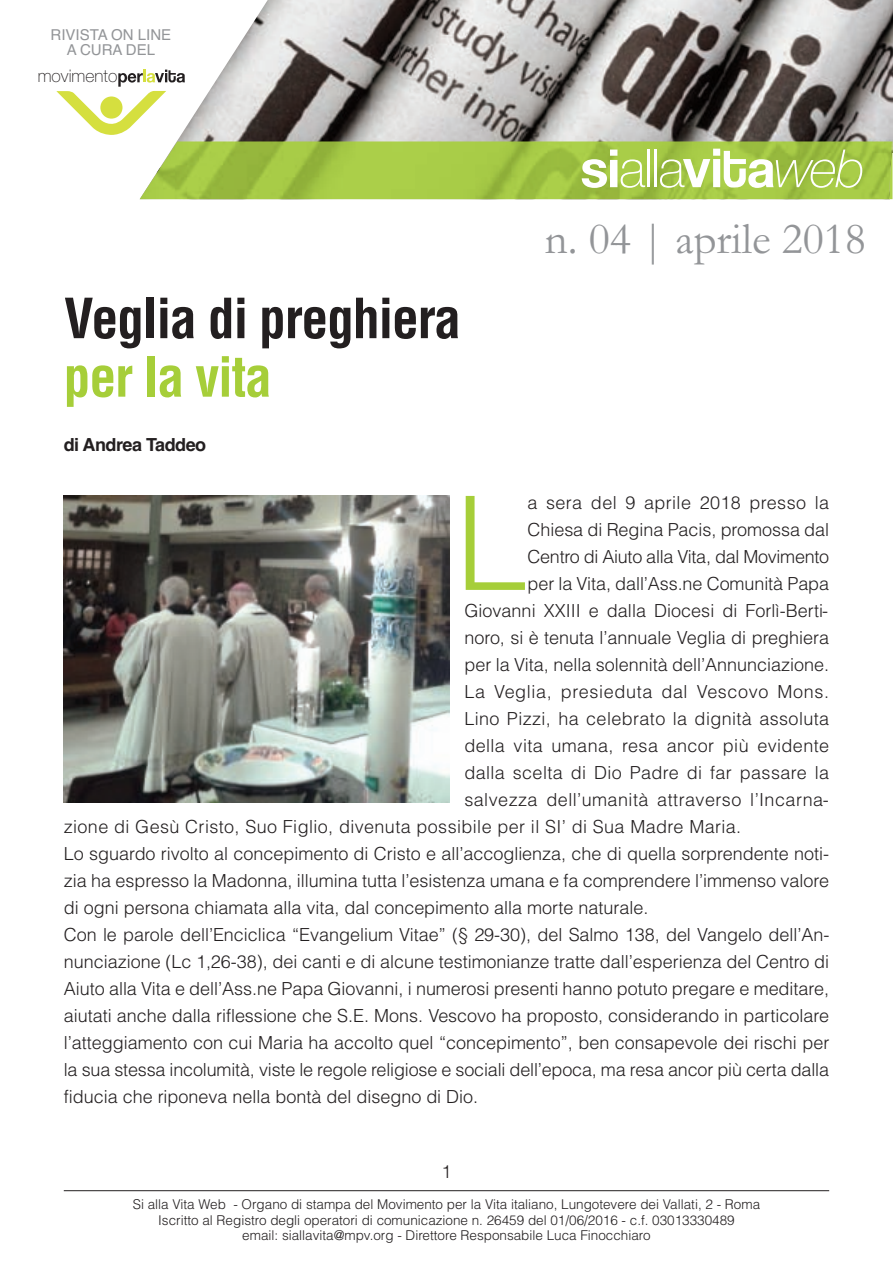
<style>
.page{position:relative;width:893px;height:1263px;background:#fff}
.page>*{position:absolute;margin:0;border:0;box-sizing:border-box;transform-origin:0 0}
.t1{font:300 130.5px "Helvetica";color:#a6ce39}
.t2{font:700 condensed 54px/58.5px "Helvetica";letter-spacing:-.025em;color:#231f20}
.t3{font:100 52.65px "Helvetica Neue";color:#fff}
.t4{font:italic 100 52.65px "Helvetica Neue";color:#fff}
.t5{font:44.85px "Garamond";color:#939598}
.t6{font:300 18px "Helvetica";color:#231f20}
.t7{font:300 18px "Helvetica";letter-spacing:.02em;color:#231f20}
.t8{font:300 18px "Helvetica";letter-spacing:.025em;color:#231f20}
.t9{font:300 18px "Helvetica";letter-spacing:.035em;color:#231f20}
.t10{font:700 18px "Helvetica";letter-spacing:-.03em;color:#231f20}
.t11{font:100 17.4px "Helvetica Neue";color:#231f20}
.t12{font:15px/15px "Helvetica";color:#939598;text-align:center}
.t13{font:300 13.5px/15.8px "Helvetica";color:#231f20;text-align:center}
.s1{color:#a6ce39}
.s2{font-weight:700}
</style>
<div class="page">
<img style="left:143px;top:0;width:750px;height:199px">
<img style="left:140px;top:141px;width:752px;height:58px">
<svg style="left:683px;top:149px;width:91px;height:39px"></svg>
<hr style="left:64px;top:1190px;width:765px;height:1px;background:#231f20">
<svg style="left:56px;top:70px;width:129px;height:65px"></svg>
<img style="left:64px;top:496px;width:385px;height:306px">
<p class="t12" style="left:51px;top:27px;width:122px">RIVISTA ON LINE<br>A CURA DEL</p>
<p class="t11" style="left:38px;top:70px;width:81px">movimento</p>
<p class="t2" style="left:64px;top:290px;width:399px">Veglia di preghiera <span class="s1">per la vita</span></p>
<p class="t10" style="left:64px;top:434px;width:144px">di Andrea Taddeo</p>
<p class="t3" style="left:580px;top:150px;width:106px"><span class="s2">si</span>alla</p>
<p class="t4" style="left:774px;top:150px;width:92px">web</p>
<p class="t5" style="left:545px;top:211px;width:323px">n. 04 | aprile 2018</p>
<p class="t1" style="left:455px;top:468px;width:74px">L</p>
<p class="t7" style="left:527px;top:492px;width:303px">a sera del 9 aprile 2018 presso la</p>
<p class="t6" style="left:527px;top:519px;width:303px">Chiesa di Regina Pacis, promossa dal</p>
<p class="t6" style="left:527px;top:546px;width:303px">Centro di Aiuto alla Vita, dal Movimento</p>
<p class="t6" style="left:527px;top:573px;width:303px">per la Vita, dall’Ass.ne Comunità Papa</p>
<p class="t6" style="left:464px;top:600px;width:365px">Giovanni XXIII e dalla Diocesi di Forlì-Berti-</p>
<p class="t6" style="left:464px;top:627px;width:366px">noro, si è tenuta l’annuale Veglia di preghiera</p>
<p class="t6" style="left:464px;top:654px;width:366px">per la Vita, nella solennità dell’Annunciazione.</p>
<p class="t9" style="left:464px;top:681px;width:366px">La Veglia, presieduta dal Vescovo Mons.</p>
<p class="t7" style="left:464px;top:708px;width:366px">Lino Pizzi, ha celebrato la dignità assoluta</p>
<p class="t7" style="left:464px;top:735px;width:366px">della vita umana, resa ancor più evidente</p>
<p class="t7" style="left:464px;top:762px;width:366px">dalla scelta di Dio Padre di far passare la</p>
<p class="t8" style="left:464px;top:789px;width:366px">salvezza dell’umanità attraverso l’Incarna-</p>
<p class="t7" style="left:64px;top:816px;width:679px">zione di Gesù Cristo, Suo Figlio, divenuta possibile per il SI’ di Sua Madre Maria.</p>
<p class="t6" style="left:64px;top:843px;width:767px">Lo sguardo rivolto al concepimento di Cristo e all’accoglienza, che di quella sorprendente noti-</p>
<p class="t6" style="left:64px;top:870px;width:767px">zia ha espresso la Madonna, illumina tutta l’esistenza umana e fa comprendere l’immenso valore</p>
<p class="t6" style="left:64px;top:897px;width:586px">di ogni persona chiamata alla vita, dal concepimento alla morte naturale.</p>
<p class="t6" style="left:64px;top:924px;width:767px">Con le parole dell’Enciclica “Evangelium Vitae” (§ 29-30), del Salmo 138, del Vangelo dell’An-</p>
<p class="t6" style="left:64px;top:951px;width:767px">nunciazione (Lc 1,26-38), dei canti e di alcune testimonianze tratte dall’esperienza del Centro di</p>
<p class="t6" style="left:64px;top:978px;width:767px">Aiuto alla Vita e dell’Ass.ne Papa Giovanni, i numerosi presenti hanno potuto pregare e meditare,</p>
<p class="t6" style="left:64px;top:1005px;width:767px">aiutati anche dalla riflessione che S.E. Mons. Vescovo ha proposto, considerando in particolare</p>
<p class="t6" style="left:64px;top:1032px;width:767px">l’atteggiamento con cui Maria ha accolto quel “concepimento”, ben consapevole dei rischi per</p>
<p class="t6" style="left:64px;top:1059px;width:767px">la sua stessa incolumità, viste le regole religiose e sociali dell’epoca, ma resa ancor più certa dalla</p>
<p class="t6" style="left:64px;top:1086px;width:416px">fiducia che riponeva nella bontà del disegno di Dio.</p>
<p class="t6" style="left:441px;top:1161px;width:12px">1</p>
<p class="t13" style="left:133px;top:1196px;width:629px">Si alla Vita Web - Organo di stampa del Movimento per la Vita italiano, Lungotevere dei Vallati, 2 - Roma<br>Iscritto al Registro degli operatori di comunicazione n. 26459 del 01/06/2016 - c.f. 03013330489<br>email: siallavita@mpv.org - Direttore Responsabile Luca Finocchiaro</p>
</div>
